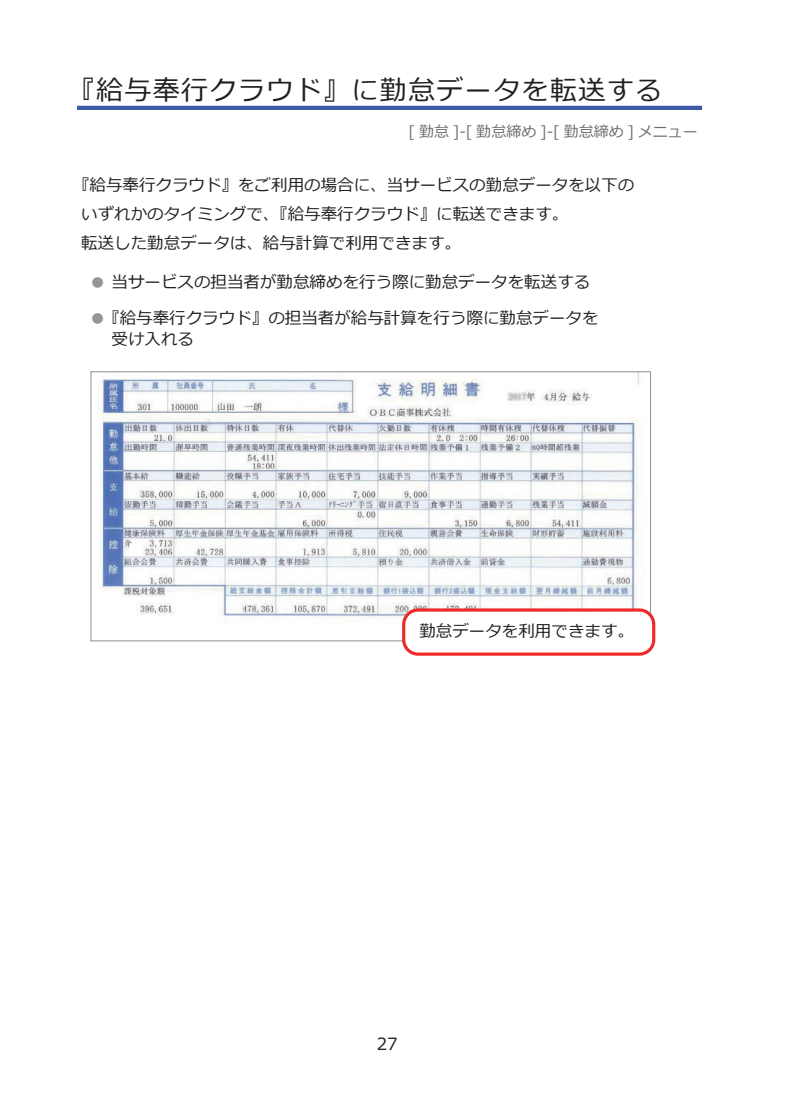
<style>
.page{position:relative;width:800px;height:1119px;background:#fff}
.page>*{position:absolute;margin:0;border:0;box-sizing:border-box;transform-origin:0 0}
.見出し２{font:27px "Meiryo";letter-spacing:.05em;color:#231f20}
.フッターページ数{font:16.8px "Meiryo";color:#231f20}
.本文スタイル{font:16.5px/28.8px "Meiryo";color:#231f20}
.見出し３メモスタイル{font:16.5px/21.3px "Meiryo";color:#231f20}
.注釈スタイル{font:16.5px "Meiryo";color:#231f20}
.メニュー名スタイル{font:15px "Meiryo";color:#6c6d70}
.s1{color:#939598}
</style>
<div class="page">
<hr style="left:77px;top:106px;width:625px;height:4px;background:#3f5aa8">
<img style="left:101px;top:373px;width:548px;height:246px">
<div style="left:403px;top:610px;width:250px;height:44px;background:#fff;border-radius:14px"></div>
<div style="left:402px;top:608px;width:253px;height:47px;border:3px solid #ee2928;border-radius:14px"></div>
<p class="見出し２" style="left:68px;top:72px;width:595px">『給与奉行クラウド』に勤怠データを転送する</p>
<p class="メニュー名スタイル" style="left:408px;top:121px;width:290px">[ 勤怠 ]-[ 勤怠締め ]-[ 勤怠締め ] メニュー</p>
<p class="本文スタイル" style="left:81px;top:171px;width:554px;text-indent:-8px">『給与奉行クラウド』をご利用の場合に、当サービスの勤怠データを以下のいずれかのタイミングで、『給与奉行クラウド』に転送できます。<br>転送した勤怠データは、給与計算で利用できます。</p>
<p class="見出し３メモスタイル" style="left:89px;top:272px;width:502px"><span class="s1">●</span> 当サービスの担当者が勤怠締めを行う際に勤怠データを転送する</p>
<p class="見出し３メモスタイル" style="left:89px;top:308px;width:510px"><span class="s1">●</span> 『給与奉行クラウド』の担当者が給与計算を行う際に勤怠データを　 受け入れる</p>
<p class="注釈スタイル" style="left:419px;top:619px;width:216px">勤怠データを利用できます。</p>
<p class="フッターページ数" style="left:376px;top:1032px;width:22px">27</p>
</div>
